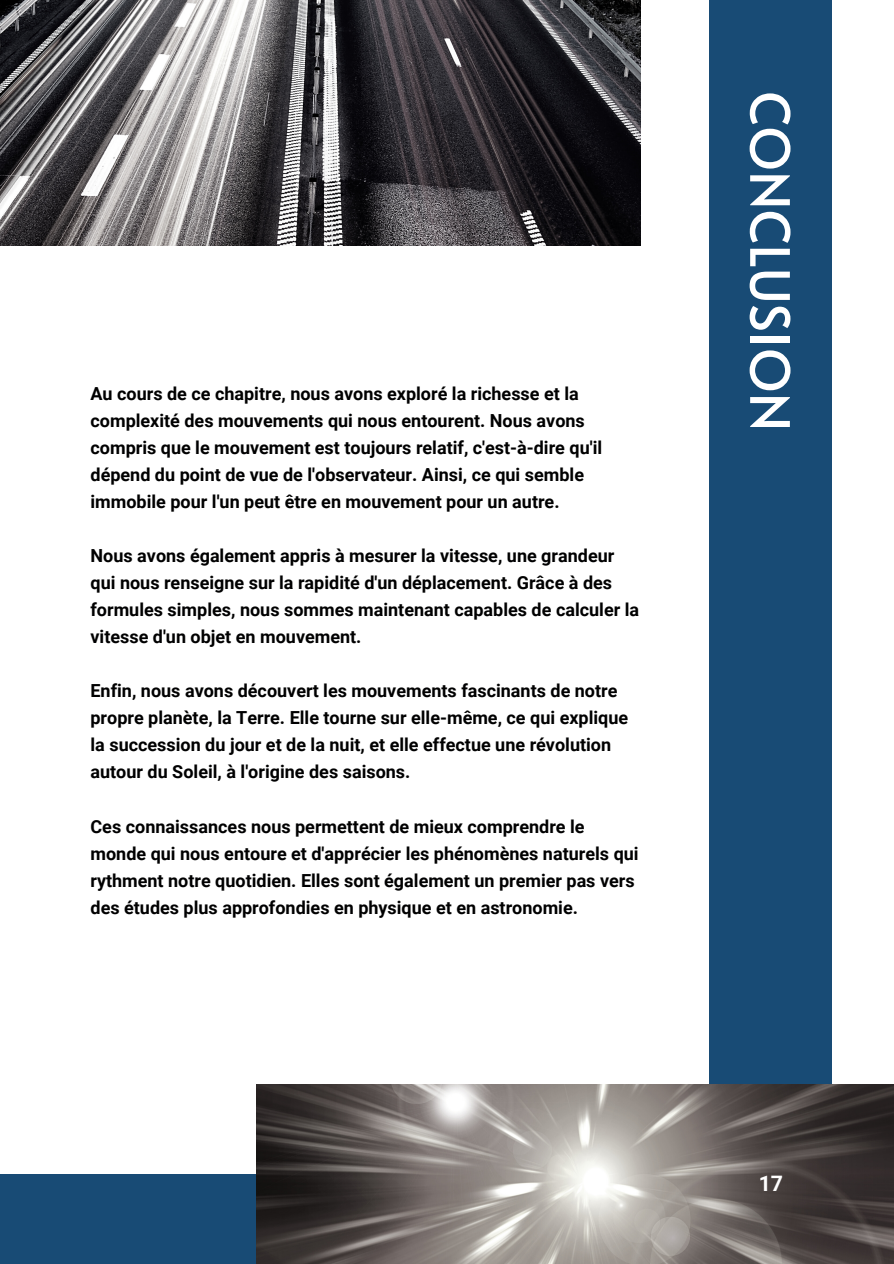
<style>
.page{position:relative;width:894px;height:1264px;background:#fff}
.page>*{position:absolute;margin:0;border:0;box-sizing:border-box;transform-origin:0 0}
.t1{font:54px "Alata";color:#fff}
.t2{font:700 21.3px "Roboto";color:#fff}
.t3{font:700 18px/27px "Roboto";color:#000001}
</style>
<div class="page">
<div style="left:709px;top:0;width:123px;height:1263px;background:#184b75"></div>
<div style="left:0;top:1174px;width:802px;height:89px;background:#184b75"></div>
<img style="left:257px;top:1084px;width:636px;height:179px">
<img style="left:0;top:0;width:640px;height:246px">
<p class="t3" style="left:90px;top:380px;width:513px">Au cours de ce chapitre, nous avons exploré la richesse et la complexité des mouvements qui nous entourent. Nous avons compris que le mouvement est toujours relatif, c'est-à-dire qu'il dépend du point de vue de l'observateur. Ainsi, ce qui semble immobile pour l'un peut être en mouvement pour un autre.</p>
<p class="t3" style="left:90px;top:542px;width:550px">Nous avons également appris à mesurer la vitesse, une grandeur qui nous renseigne sur la rapidité d'un déplacement. Grâce à des formules simples, nous sommes maintenant capables de calculer la vitesse d'un objet en mouvement.</p>
<p class="t3" style="left:90px;top:677px;width:539px">Enfin, nous avons découvert les mouvements fascinants de notre propre planète, la Terre. Elle tourne sur elle-même, ce qui explique la succession du jour et de la nuit, et elle effectue une révolution autour du Soleil, à l'origine des saisons.</p>
<p class="t3" style="left:90px;top:812px;width:549px">Ces connaissances nous permettent de mieux comprendre le monde qui nous entoure et d'apprécier les phénomènes naturels qui rythment notre quotidien. Elles sont également un premier pas vers des études plus approfondies en physique et en astronomie.</p>
<h1 class="t1" style="left:809px;top:91px;width:341px;rotate:90deg">CONCLUSION</h1>
<p class="t2" style="left:758px;top:1171px;width:26px">17</p>
</div>
